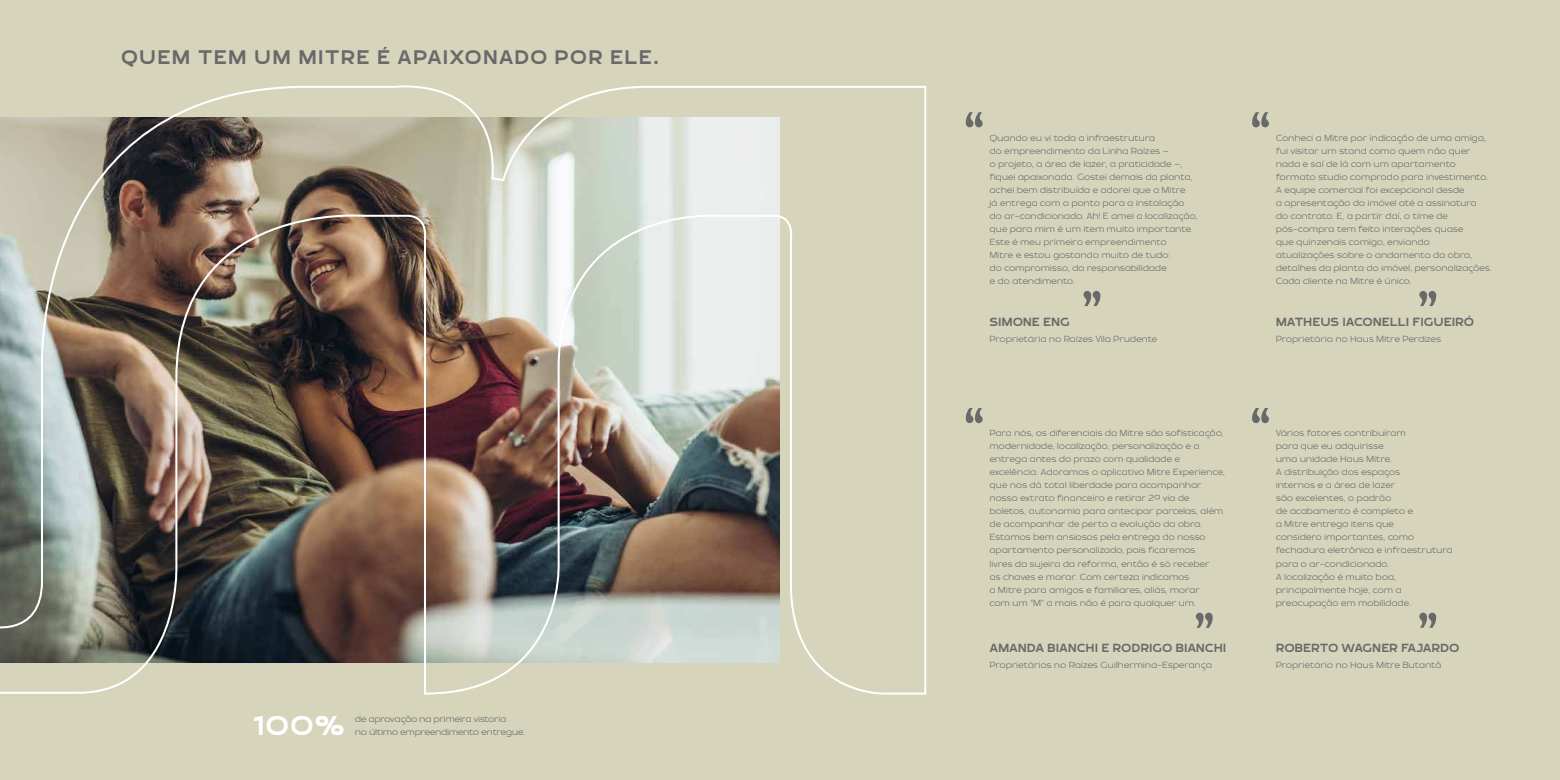
<style>
.page{position:relative;width:1560px;height:780px;background:#fff}
.page>*{position:absolute;margin:0;border:0;box-sizing:border-box;transform-origin:0 0}
.t1{font:700 27.7px "Brinnan";color:#fff}
.t2{font:700 20px "Brinnan";letter-spacing:.095em;color:#686a6a}
.t3{font:700 12px "Brinnan";letter-spacing:.04em;color:#686a6a}
.t4{font:300 9px/13px "Brinnan";letter-spacing:.04em;color:#686a6a}
.t5{font:300 9px "Brinnan";letter-spacing:.02em;color:#686a6a}
</style>
<div class="page">
<div style="left:0;top:0;width:1559px;height:780px;background:#d6d4bb"></div>
<svg style="left:965px;top:112px;width:17px;height:15px"></svg>
<svg style="left:1083px;top:291px;width:17px;height:15px"></svg>
<svg style="left:1419px;top:291px;width:17px;height:15px"></svg>
<svg style="left:1252px;top:112px;width:16px;height:15px"></svg>
<svg style="left:965px;top:408px;width:17px;height:15px"></svg>
<svg style="left:1252px;top:408px;width:16px;height:15px"></svg>
<svg style="left:1419px;top:612px;width:17px;height:15px"></svg>
<svg style="left:1195px;top:612px;width:17px;height:15px"></svg>
<img style="left:0;top:85px;width:927px;height:610px">
<h2 class="t2" style="left:121px;top:46px;width:539px">QUEM TEM UM MITRE É APAIXONADO POR ELE.</h2>
<h1 class="t1" style="left:253px;top:710px;width:92px">100%</h1>
<p class="t5" style="left:355px;top:714px;width:152px">de aprovação na primeira vistoria</p>
<p class="t5" style="left:355px;top:727px;width:171px">no último empreendimento entregue.</p>
<p class="t4" style="left:989px;top:131px;width:209px">Quando eu vi toda a infraestrutura<br>do empreendimento da Linha Raízes –<br>o projeto, a área de lazer, a praticidade –, fiquei apaixonada. Gostei demais da planta, achei bem distribuída e adorei que a Mitre<br>já entrega com o ponto para a instalação do ar-condicionado. Ah! E amei a localização, que para mim é um item muito importante.<br>Este é meu primeiro empreendimento<br>Mitre e estou gostando muito de tudo:<br>do compromisso, da responsabilidade<br>e do atendimento.</p>
<p class="t4" style="left:1275px;top:131px;width:217px">Conheci a Mitre por indicação de uma amiga, fui visitar um stand como quem não quer nada e saí de lá com um apartamento formato studio comprado para investimento.<br>A equipe comercial foi excepcional desde<br>a apresentação do imóvel até a assinatura<br>do contrato. E, a partir daí, o time de pós-compra tem feito interações quase<br>que quinzenais comigo, enviando<br>atualizações sobre o andamento da obra, detalhes da planta do imóvel, personalizações.<br>Cada cliente na Mitre é único.</p>
<h3 class="t3" style="left:989px;top:315px;width:81px">SIMONE ENG</h3>
<h3 class="t3" style="left:1275px;top:315px;width:199px">MATHEUS IACONELLI FIGUEIRÓ</h3>
<p class="t4" style="left:989px;top:332px;width:169px">Proprietária no Raízes Vila Prudente</p>
<p class="t4" style="left:1275px;top:332px;width:166px">Proprietário no Haus Mitre Perdizes</p>
<p class="t4" style="left:989px;top:427px;width:237px">Para nós, os diferenciais da Mitre são sofisticação, modernidade, localização, personalização e a entrega antes do prazo com qualidade e excelência. Adoramos o aplicativo Mitre Experience, que nos dá total liberdade para acompanhar nosso extrato financeiro e retirar 2ª via de boletos, autonomia para antecipar parcelas, além de acompanhar de perto a evolução da obra.<br>Estamos bem ansiosos pela entrega do nosso apartamento personalizado, pois ficaremos<br>livres da sujeira da reforma, então é só receber<br>as chaves e morar. Com certeza indicamos<br>a Mitre para amigos e familiares, aliás, morar<br>com um “M” a mais não é para qualquer um.</p>
<p class="t4" style="left:1275px;top:427px;width:178px">Vários fatores contribuíram<br>para que eu adquirisse<br>uma unidade Haus Mitre.<br>A distribuição dos espaços<br>internos e a área de lazer<br>são excelentes, o padrão<br>de acabamento é completo e<br>a Mitre entrega itens que<br>considero importantes, como fechadura eletrônica e infraestrutura para o ar-condicionado.<br>A localização é muito boa, principalmente hoje, com a preocupação em mobilidade.</p>
<h3 class="t3" style="left:989px;top:641px;width:238px">AMANDA BIANCHI E RODRIGO BIANCHI</h3>
<h3 class="t3" style="left:1275px;top:641px;width:184px">ROBERTO WAGNER FAJARDO</h3>
<p class="t4" style="left:989px;top:658px;width:223px">Proprietários no Raízes Guilhermina-Esperança</p>
<p class="t4" style="left:1275px;top:658px;width:167px">Proprietário no Haus Mitre Butantã</p>
</div>
